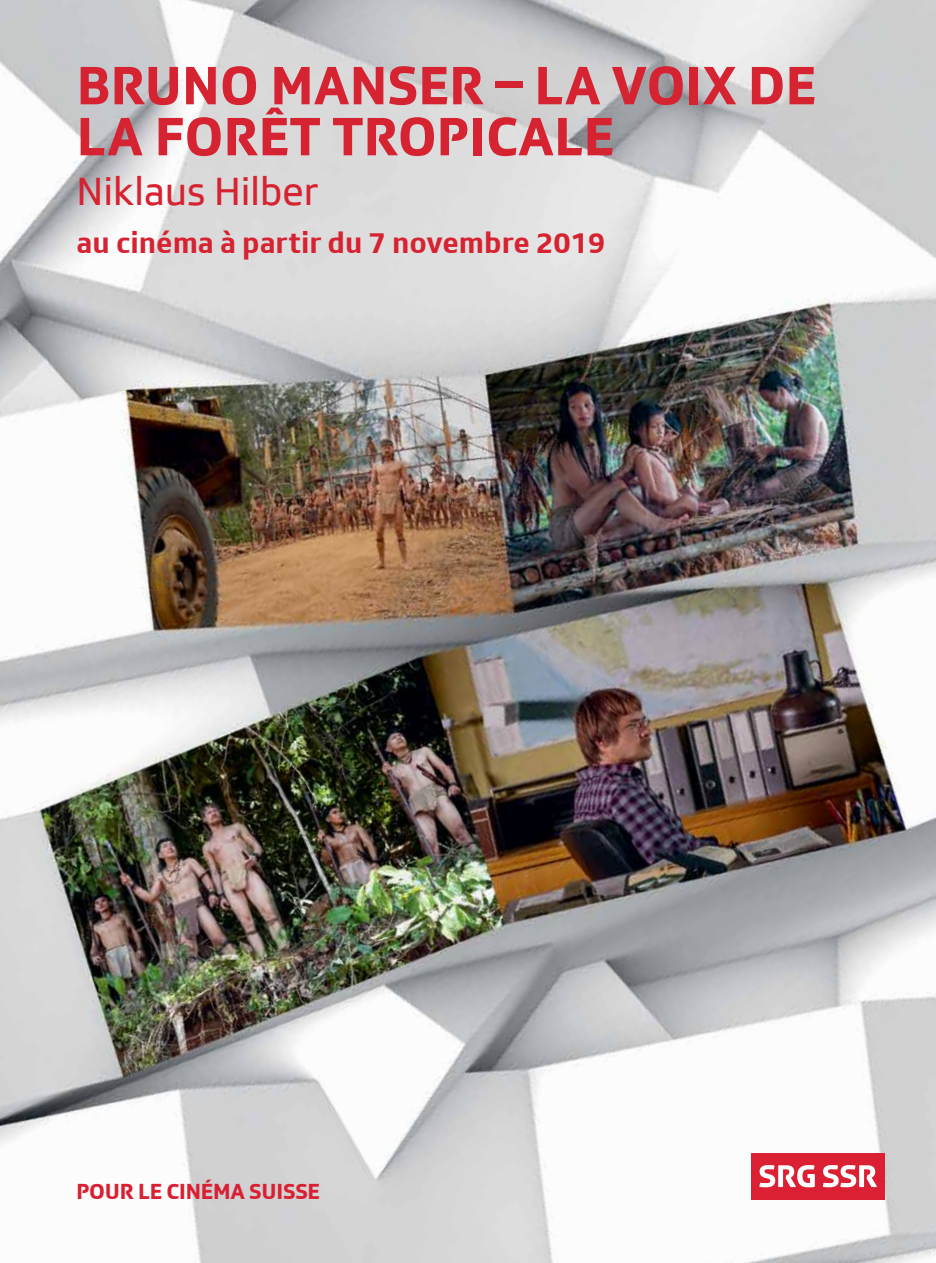
<style>
.page{position:relative;width:936px;height:1263px;background:#fff}
.page>*{position:absolute;margin:0;border:0;box-sizing:border-box;transform-origin:0 0}
.t1{font:700 55.5px/51px "SRGSSR Type";color:#d62332}
.t2{font:40.5px "SRGSSR Type";color:#d62332}
.t3{font:700 30px "SRGSSR Type";color:#d62332}
.t4{font:700 22.5px "SRGSSR Type";letter-spacing:-.01em;color:#d92032}
</style>
<div class="page">
<img style="left:0;top:0;width:935px;height:1263px">
<div style="left:751px;top:1153px;width:133px;height:46px;background:#da2032"></div>
<svg style="left:759px;top:1165px;width:55px;height:22px"></svg>
<svg style="left:822px;top:1165px;width:55px;height:22px"></svg>
<p class="t1" style="left:77px;top:59px;width:741px">BRUNO MANSER – LA VOIX DE<br>LA FORÊT TROPICALE</p>
<p class="t2" style="left:77px;top:168px;width:243px">Niklaus Hilber</p>
<p class="t3" style="left:77px;top:225px;width:530px">au cinéma à partir du 7 novembre 2019</p>
<p class="t4" style="left:77px;top:1178px;width:245px">POUR LE CINÉMA SUISSE</p>
</div>
